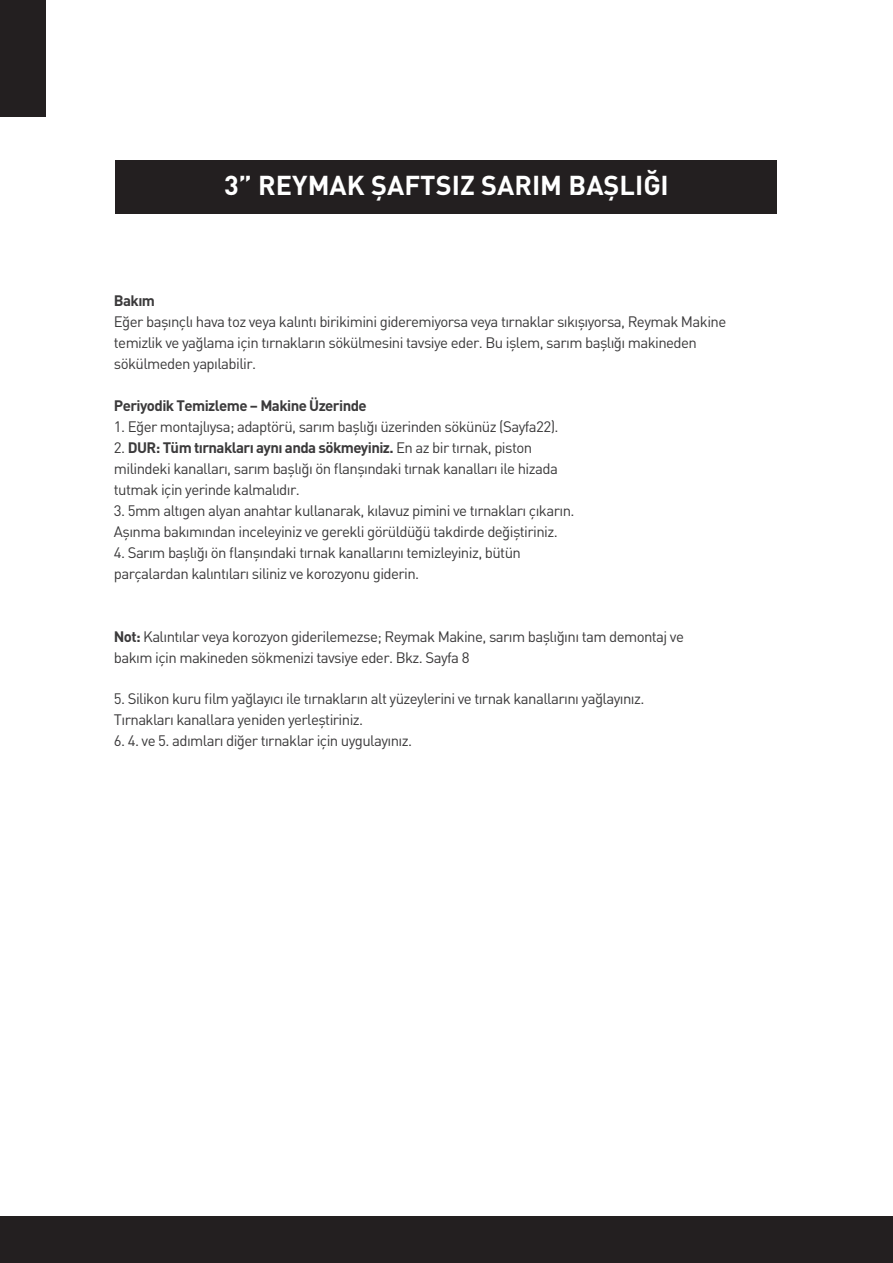
<style>
.page{position:relative;width:893px;height:1263px;background:#fff}
.page>*{position:absolute;margin:0;border:0;box-sizing:border-box;transform-origin:0 0}
.t1{font:700 27px "DIN Pro";color:#fff}
.t2{font:15px/21px "DIN Pro";letter-spacing:-.04em;color:#3b3a3b}
.t3{font:700 15px "DIN Pro";letter-spacing:-.04em;color:#3b3a3b}
.s1{font-weight:700}
</style>
<div class="page">
<div style="left:0;top:0;width:46px;height:116px;background:#231f20"></div>
<div style="left:116px;top:160px;width:661px;height:54px;background:#231f20"></div>
<div style="left:0;top:1216px;width:893px;height:47px;background:#231f20"></div>
<h1 class="t1" style="left:224px;top:167px;width:446px">3” REYMAK ŞAFTSIZ SARIM BAŞLIĞI</h1>
<p class="t3" style="left:114px;top:291px;width:43px">Bakım</p>
<p class="t2" style="left:114px;top:311px;width:614px">Eğer başınçlı hava toz veya kalıntı birikimini gideremiyorsa veya tırnaklar sıkışıyorsa, Reymak Makine temizlik ve yağlama için tırnakların sökülmesini tavsiye eder. Bu işlem, sarım başlığı makineden sökülmeden yapılabilir.</p>
<p class="t3" style="left:114px;top:396px;width:254px">Periyodik Temizleme – Makine Üzerinde</p>
<p class="t2" style="left:114px;top:416px;width:446px">1. Eğer montajlıysa; adaptörü, sarım başlığı üzerinden sökünüz (Sayfa22).</p>
<p class="t2" style="left:114px;top:437px;width:445px">2. <span class="s1">DUR: Tüm tırnakları aynı anda sökmeyiniz.</span> En az bir tırnak, piston milindeki kanalları, sarım başlığı ön flanşındaki tırnak kanalları ile hizada tutmak için yerinde kalmalıdır.</p>
<p class="t2" style="left:114px;top:500px;width:462px">3. 5mm altıgen alyan anahtar kullanarak, kılavuz pimini ve tırnakları çıkarın.<br>Aşınma bakımından inceleyiniz ve gerekli görüldüğü takdirde değiştiriniz.</p>
<p class="t2" style="left:114px;top:542px;width:409px">4. Sarım başlığı ön flanşındaki tırnak kanallarını temizleyiniz, bütün parçalardan kalıntıları siliniz ve korozyonu giderin.</p>
<p class="t2" style="left:114px;top:626px;width:572px"><span class="s1">Not:</span> Kalıntılar veya korozyon giderilemezse; Reymak Makine, sarım başlığını tam demontaj ve bakım için makineden sökmenizi tavsiye eder. Bkz. Sayfa 8</p>
<p class="t2" style="left:114px;top:687px;width:532px">5. Silikon kuru film yağlayıcı ile tırnakların alt yüzeylerini ve tırnak kanallarını yağlayınız.<br>Tırnakları kanallara yeniden yerleştiriniz.</p>
<p class="t2" style="left:114px;top:729px;width:300px">6. 4. ve 5. adımları diğer tırnaklar için uygulayınız.</p>
</div>
